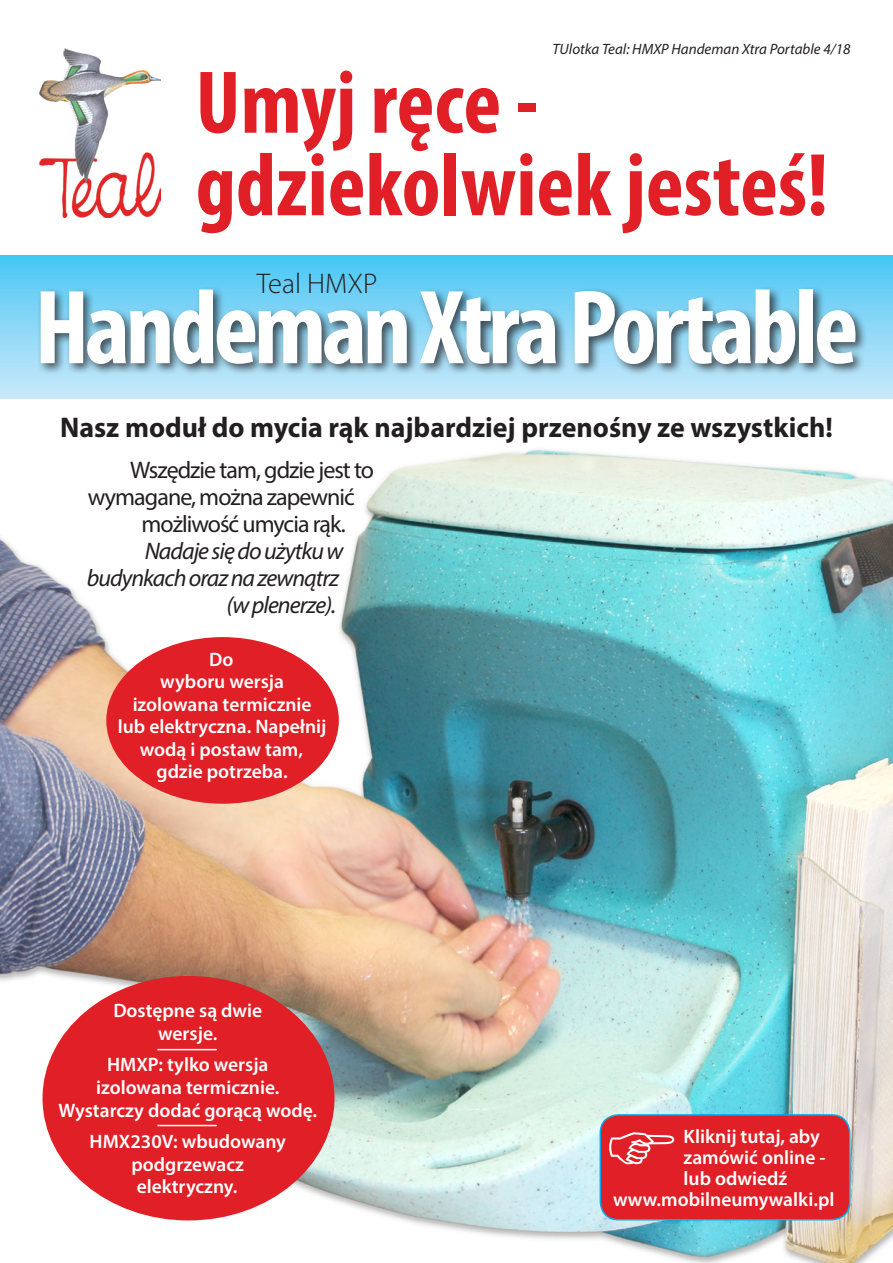
<style>
.page{position:relative;width:893px;height:1263px;background:#fff}
.page>*{position:absolute;margin:0;border:0;box-sizing:border-box;transform-origin:0 0}
.t1{font:700 condensed 106.5px "Myriad Pro";letter-spacing:-.04em;color:#fff}
.t2{font:700 condensed 90px/82.5px "Myriad Pro";color:#e01f26}
.t3{font:700 28.5px "Myriad Pro";color:#231f20}
.t4{font:300 28.5px "Myriad Pro";color:#231f20}
.t5{font:24px "Myriad Pro";letter-spacing:-.04em;color:#231f20}
.t6{font:italic 24px "Myriad Pro";letter-spacing:-.04em;color:#231f20}
.t7{font:600 19.5px/22.5px "Myriad Pro";color:#fff;text-align:center}
.t8{font:italic 15px "Myriad Pro";color:#231f20}
</style>
<div class="page">
<img style="left:0;top:449px;width:893px;height:814px">
<div style="left:0;top:255px;width:893px;height:143px;background:linear-gradient(to bottom,#49c7f4,#cce9fa)"></div>
<div style="left:37px;top:286px;width:831px;height:90px;background:#231f20;opacity:.75"></div>
<img style="left:40px;top:49px;width:121px;height:168px">
<div style="left:106px;top:637px;width:233px;height:167px;background:#e01f26;border-radius:50%"></div>
<div style="left:43px;top:976px;width:291px;height:244px;background:#e01f26;border-radius:50%"></div>
<hr style="left:157px;top:1049px;width:60px;height:1px;background:#fff">
<hr style="left:157px;top:1125px;width:60px;height:1px;background:#fff">
<div style="left:600px;top:1115px;width:250px;height:105px;background:#e01f26;border-radius:18px"></div>
<div style="left:600px;top:1114px;width:250px;height:106px;border:2px solid #00aeef;border-radius:18px"></div>
<svg style="left:609px;top:1132px;width:65px;height:32px"></svg>
<p class="t8" style="left:552px;top:39px;width:300px">TUlotka Teal: HMXP Handeman Xtra Portable 4/18</p>
<p class="t2" style="left:196px;top:60px;width:634px">Umyj ręce - gdziekolwiek jesteś!</p>
<p class="t4" style="left:257px;top:267px;width:122px">Teal HMXP</p>
<p class="t1" style="left:35px;top:261px;width:825px">Handeman Xtra Portable</p>
<p class="t3" style="left:60px;top:409px;width:774px">Nasz moduł do mycia rąk najbardziej przenośny ze wszystkich!</p>
<p class="t5" style="left:130px;top:455px;width:245px">Wszędzie tam, gdzie jest to</p>
<p class="t5" style="left:88px;top:482px;width:269px">wymagane, można zapewnić</p>
<p class="t5" style="left:142px;top:509px;width:206px">możliwość umycia rąk.</p>
<p class="t6" style="left:145px;top:536px;width:200px">Nadaje się do użytku w</p>
<p class="t6" style="left:87px;top:563px;width:254px">budynkach oraz na zewnątrz</p>
<p class="t6" style="left:227px;top:590px;width:111px">(w plenerze).</p>
<p class="t7" style="left:118px;top:648px;width:210px">Do<br>wyboru wersja izolowana termicznie lub elektryczna. Napełnij wodą i postaw tam, gdzie potrzeba.</p>
<p class="t7" style="left:113px;top:999px;width:150px">Dostępne są dwie wersje.</p>
<p class="t7" style="left:59px;top:1053px;width:260px">HMXP: tylko wersja<br>izolowana termicznie.<br>Wystarczy dodać gorącą wodę.</p>
<p class="t7" style="left:90px;top:1129px;width:198px">HMX230V: wbudowany podgrzewacz elektryczny.</p>
<p class="t7" style="left:684px;top:1125px;width:143px;line-height:21px;text-align:left">Kliknij tutaj, aby zamówić online -</p>
<p class="t7" style="left:684px;top:1167px;width:105px">lub odwiedź</p>
<p class="t7" style="left:613px;top:1188px;width:223px">www.mobilneumywalki.pl</p>
</div>
